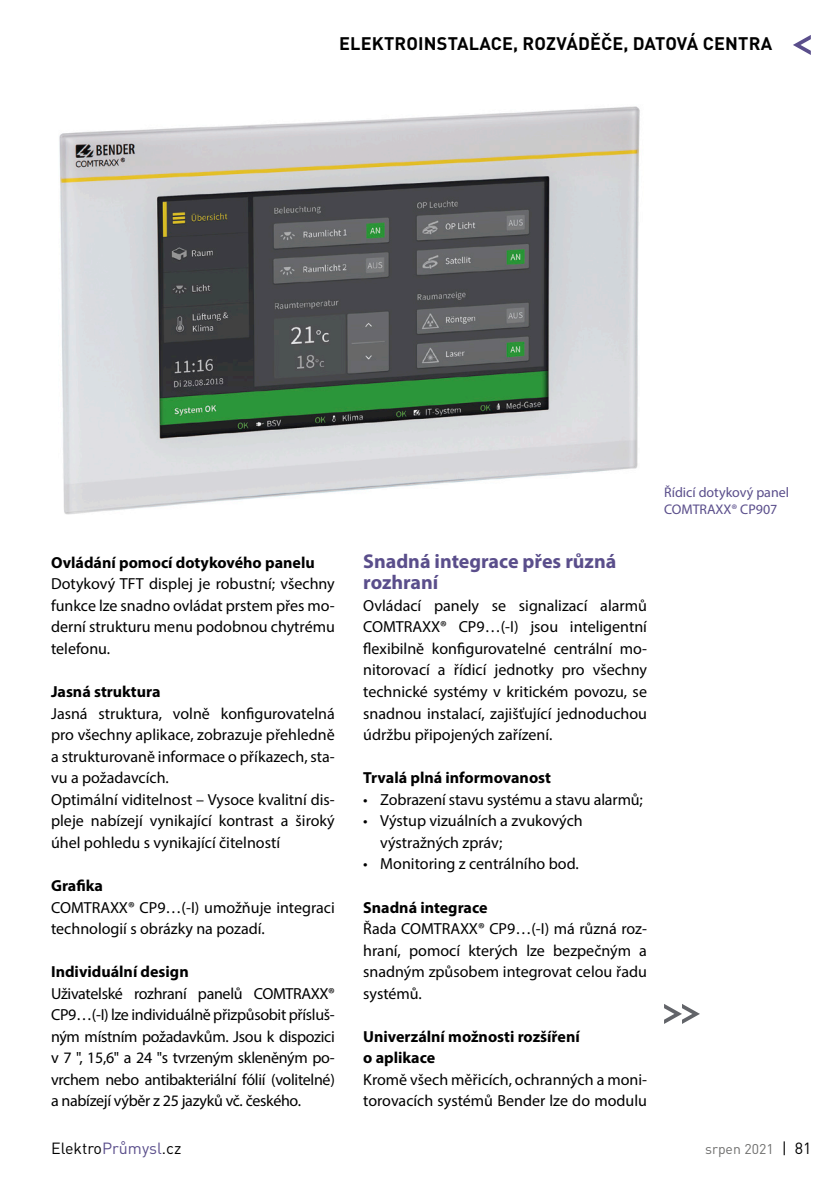
<style>
.page{position:relative;width:840px;height:1191px;background:#fff}
.page>*{position:absolute;margin:0;border:0;box-sizing:border-box;transform-origin:0 0}
.Nadpis{font:700 20px/21.6px "Myriad Pro";color:#5a4e8b}
.t1{font:700 18px "DIN Pro";letter-spacing:.01em;color:#000}
.Text_-_prni_odstavec{font:16px/21.6px "Myriad Pro";color:#000;text-align:justify}
.Text_-_prni_odstavec-2{font:700 16px "Myriad Pro";color:#000}
.t2{font:16px "DIN Pro";color:#000}
.popisek_pravy{font:14px/17px "Myriad Pro";color:#5a4e8b}
.t3{font:14px "DIN Pro";color:#6f6f6e}
.s1{color:#5a4e8b}
.s2{font-size:16px;color:#000}
</style>
<div class="page">
<svg style="left:793px;top:35px;width:17px;height:20px"></svg>
<img style="left:59px;top:106px;width:581px;height:409px">
<svg style="left:664px;top:1004px;width:35px;height:20px"></svg>
<p class="t1" style="left:339px;top:31px;width:434px">ELEKTROINSTALACE, ROZVÁDĚČE, DATOVÁ CENTRA</p>
<p class="Text_-_prni_odstavec-2" style="left:51px;top:552px;width:265px">Ovládání pomocí dotykového panelu</p>
<p class="Text_-_prni_odstavec" style="left:51px;top:573px;width:285px">Dotykový TFT displej je robustní; všechny funkce lze snadno ovládat prstem přes mo&shy;derní strukturu menu podobnou chytrému telefonu.</p>
<p class="Text_-_prni_odstavec-2" style="left:51px;top:681px;width:111px">Jasná struktura</p>
<p class="Text_-_prni_odstavec" style="left:51px;top:702px;width:285px">Jasná struktura, volně konfigurovatelná pro všechny aplikace, zobrazuje přehledně a strukturovaně informace o příkazech, sta&shy;vu a požadavcích.</p>
<p class="Text_-_prni_odstavec" style="left:51px;top:788px;width:285px">Optimální viditelnost – Vysoce kvalitní dis&shy;pleje nabízejí vynikající kontrast a široký úhel pohledu s vynikající čitelností</p>
<p class="Text_-_prni_odstavec-2" style="left:51px;top:875px;width:53px">Grafika</p>
<p class="Text_-_prni_odstavec" style="left:51px;top:896px;width:285px">COMTRAXX® CP9…(-I) umožňuje integraci technologií s obrázky na pozadí.</p>
<p class="Text_-_prni_odstavec-2" style="left:51px;top:961px;width:139px">Individuální design</p>
<p class="Text_-_prni_odstavec" style="left:51px;top:982px;width:285px">Uživatelské rozhraní panelů COMTRAXX® CP9…(-I) lze individuálně přizpůsobit přísluš&shy;ným místním požadavkům. Jsou k dispozici v 7 ", 15,6" a 24 "s tvrzeným skleněným po&shy;vrchem nebo antibakteriální fólií (volitelné) a nabízejí výběr z 25 jazyků vč. českého.</p>
<p class="t2" style="left:51px;top:1137px;width:132px">Elektro<span class="s1">Průmysl</span>.cz</p>
<p class="Nadpis" style="left:363px;top:549px;width:254px">Snadná integrace přes různá rozhraní</p>
<p class="Text_-_prni_odstavec" style="left:363px;top:594px;width:285px">Ovládací panely se signalizací alarmů COMTRAXX® CP9…(-I) jsou inteligentní flexibilně konfigurovatelné centrální mo&shy;nitorovací a řídicí jednotky pro všechny technické systémy v kritickém povozu, se snadnou instalací, zajišťující jednoduchou údržbu připojených zařízení.</p>
<p class="Text_-_prni_odstavec-2" style="left:363px;top:767px;width:189px">Trvalá plná informovanost</p>
<p class="Text_-_prni_odstavec" style="left:363px;top:788px;width:281px">• Zobrazení stavu systému a stavu alarmů;</p>
<p class="Text_-_prni_odstavec" style="left:380px;top:810px;width:204px;text-indent:-17px">• Výstup vizuálních a zvukových výstražných zpráv;</p>
<p class="Text_-_prni_odstavec" style="left:363px;top:853px;width:217px">• Monitoring z centrálního bod.</p>
<p class="Text_-_prni_odstavec-2" style="left:363px;top:896px;width:126px">Snadná integrace</p>
<p class="Text_-_prni_odstavec" style="left:363px;top:917px;width:285px">Řada COMTRAXX® CP9…(-I) má různá roz&shy;hraní, pomocí kterých lze bezpečným a snadným způsobem integrovat celou řadu systémů.</p>
<p class="Text_-_prni_odstavec-2" style="left:363px;top:1026px;width:218px">Univerzální možnosti rozšíření</p>
<p class="Text_-_prni_odstavec-2" style="left:363px;top:1047px;width:73px">o aplikace</p>
<p class="Text_-_prni_odstavec" style="left:363px;top:1068px;width:285px">Kromě všech měřicích, ochranných a moni&shy;torovacích systémů Bender lze do modulu</p>
<p class="popisek_pravy" style="left:663px;top:483px;width:126px">Řídicí dotykový panel<br>COMTRAXX® CP907</p>
<p class="t3" style="left:704px;top:1139px;width:108px">srpen 2021 <span class="s2">| 81</span></p>
</div>
